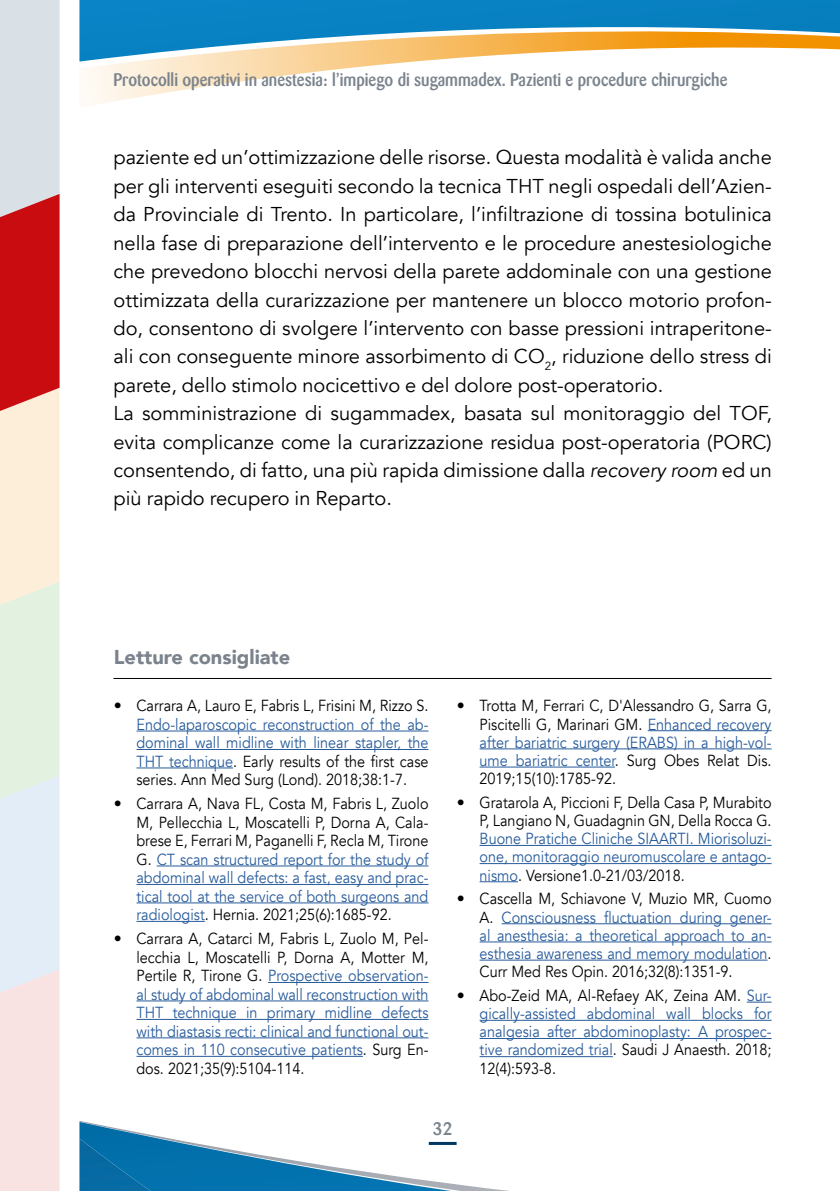
<style>
.page{position:relative;width:840px;height:1191px;background:#fff}
.page>*{position:absolute;margin:0;border:0;box-sizing:border-box;transform-origin:0 0}
.t1{font:20px/28.4px "Avenir";color:#000}
.t2{font:900 20px "Avenir";color:#7a838c}
.t3{font:500 18px "Barmeno";color:#7a838c;scale:.9 1}
.t4{font:500 18px "Barmeno";color:#7a838c}
.t5{font:16px/18.2px "Avenir";color:#275b9b;text-align:justify;scale:.9 1}
.t6{font:16px/18.4px "Avenir";color:#000;text-align:justify;scale:.9 1}
.s1{font-style:italic}
.s2{font-weight:800}
.s3{color:#275b9b}
.s4{font-weight:800;color:#000}
.s5{color:#000}
</style>
<div class="page">
<svg style="left:79px;top:1121px;width:430px;height:70px"></svg>
<img style="left:79px;top:1138px;width:96px;height:53px">
<hr style="left:428px;top:1142px;width:28px;height:3px;background:#003761">
<svg style="left:84px;top:62px;width:324px;height:43px"></svg>
<svg style="left:79px;top:0;width:760px;height:62px"></svg>
<hr style="left:136px;top:730px;width:292px;height:1px;background:#275b9b">
<hr style="left:136px;top:749px;width:292px;height:1px;background:#275b9b">
<hr style="left:136px;top:767px;width:97px;height:1px;background:#275b9b">
<hr style="left:156px;top:865px;width:272px;height:1px;background:#275b9b">
<hr style="left:136px;top:884px;width:292px;height:1px;background:#275b9b">
<hr style="left:136px;top:902px;width:292px;height:1px;background:#275b9b">
<hr style="left:136px;top:921px;width:69px;height:1px;background:#275b9b">
<hr style="left:268px;top:982px;width:160px;height:1px;background:#275b9b">
<hr style="left:136px;top:1000px;width:292px;height:1px;background:#275b9b">
<hr style="left:136px;top:1019px;width:292px;height:1px;background:#275b9b">
<hr style="left:136px;top:1037px;width:292px;height:1px;background:#275b9b">
<hr style="left:136px;top:1056px;width:227px;height:1px;background:#275b9b">
<hr style="left:647px;top:730px;width:124px;height:1px;background:#275b9b">
<hr style="left:479px;top:748px;width:292px;height:1px;background:#275b9b">
<hr style="left:479px;top:766px;width:135px;height:1px;background:#275b9b">
<hr style="left:479px;top:845px;width:292px;height:1px;background:#275b9b">
<hr style="left:479px;top:863px;width:292px;height:1px;background:#275b9b">
<hr style="left:479px;top:881px;width:38px;height:1px;background:#275b9b">
<hr style="left:501px;top:923px;width:270px;height:1px;background:#275b9b">
<hr style="left:479px;top:941px;width:292px;height:1px;background:#275b9b">
<hr style="left:479px;top:959px;width:288px;height:1px;background:#275b9b">
<svg style="left:746px;top:1001px;width:25px;height:1px"></svg>
<hr style="left:479px;top:1020px;width:292px;height:1px;background:#275b9b">
<hr style="left:479px;top:1038px;width:292px;height:1px;background:#275b9b">
<hr style="left:479px;top:1056px;width:133px;height:1px;background:#275b9b">
<hr style="left:113px;top:678px;width:658px;height:1px;background:#000">
<svg style="left:0;top:0;width:60px;height:1191px;background:#e4c5c2"></svg>
<p class="t3" style="left:113px;top:69px;width:683px">Protocolli operativi in anestesia: l’impiego di sugammadex. Pazienti e procedure chirurgiche</p>
<p class="t1" style="left:113px;top:144px;width:659px">paziente ed un’ottimizzazione delle risorse. Questa modalità è valida anche per gli interventi eseguiti secondo la tecnica THT negli ospedali dell’Azien&shy;da Provinciale di Trento. In particolare, l’infiltrazione di tossina botulinica nella fase di preparazione dell’intervento e le procedure anestesiologiche che prevedono blocchi nervosi della parete addominale con una gestione ottimizzata della curarizzazione per mantenere un blocco motorio profon&shy;do, consentono di svolgere l’intervento con basse pressioni intraperitone&shy;ali con conseguente minore assorbimento di CO<sub>2</sub>, riduzione dello stress di parete, dello stimolo nocicettivo e del dolore post-operatorio.<br>La somministrazione di sugammadex, basata sul monitoraggio del TOF, evita complicanze come la curarizzazione residua post-operatoria (PORC) consentendo, di fatto, una più rapida dimissione dalla <span class="s1">recovery room</span> ed un più rapido recupero in Reparto.</p>
<p class="t2" style="left:114px;top:640px;width:178px">Letture consigliate</p>
<p class="t6" style="left:136px;top:697px;width:326px;text-indent:-23px"><span class="s2">•</span> Carrara A, Lauro E, Fabris L, Frisini M, Rizzo S.<br><span class="s3">Endo-laparoscopic reconstruction of the ab&shy;dominal wall midline with linear stapler, the THT technique</span>. Early results of the first case series. Ann Med Surg (Lond). 2018;38:1-7.</p>
<p class="t6" style="left:136px;top:795px;width:326px;text-indent:-23px"><span class="s2">•</span> Carrara A, Nava FL, Costa M, Fabris L, Zuolo M, Pellecchia L, Moscatelli P, Dorna A, Cala&shy;brese E, Ferrari M, Paganelli F, Recla M, Tirone G. <span class="s3">CT scan structured report for the study of abdominal wall defects: a fast, easy and prac&shy;tical tool at the service of both surgeons and radiologist</span>. Hernia. 2021;25(6):1685-92.</p>
<p class="t5" style="left:136px;top:930px;width:326px;text-indent:-23px"><span class="s4">•</span> <span class="s5">Carrara A, Catarci M, Fabris L, Zuolo M, Pel&shy;lecchia L, Moscatelli P, Dorna A, Motter M, Pertile R, Tirone G.</span> Prospective observation&shy;al study of abdominal wall reconstruction with THT technique in primary midline defects with diastasis recti: clinical and functional out&shy;comes in 110 consecutive patients<span class="s5">. Surg En&shy;dos. 2021;35(9):5104-114.</span></p>
<p class="t6" style="left:479px;top:697px;width:326px;text-indent:-23px"><span class="s2">•</span> Trotta M, Ferrari C, D'Alessandro G, Sarra G, Piscitelli G, Marinari GM. <span class="s3">Enhanced recovery after bariatric surgery (ERABS) in a high-vol&shy;ume bariatric center</span>. Surg Obes Relat Dis.<br>2019;15(10):1785-92.</p>
<p class="t6" style="left:456px;top:793px;width:351px;text-align:right"><span class="s2">•</span> Gratarola A, Piccioni F, Della Casa P, Murabito<br>P, Langiano N, Guadagnin GN, Della Rocca G.</p>
<p class="t5" style="left:479px;top:830px;width:326px">Buone Pratiche Cliniche SIAARTI. Miorisoluzi&shy;one, monitoraggio neuromuscolare e antago&shy;nismo<span class="s5">. Versione1.0-21/03/2018.</span></p>
<p class="t5" style="left:479px;top:890px;width:326px;text-indent:-23px"><span class="s4">•</span> <span class="s5">Cascella M, Schiavone V, Muzio MR, Cuomo A.</span> Consciousness fluctuation during gener&shy;al anesthesia: a theoretical approach to an&shy;esthesia awareness and memory modulation<span class="s5">.<br>Curr Med Res Opin. 2016;32(8):1351-9.</span></p>
<p class="t5" style="left:479px;top:986px;width:326px;text-indent:-23px"><span class="s4">•</span> <span class="s5">Abo-Zeid MA, Al-Refaey AK, Zeina AM.</span> Sur&shy;gically-assisted abdominal wall blocks for analgesia after abdominoplasty: A prospec&shy;tive randomized trial<span class="s5">. Saudi J Anaesth. 2018; 12(4):593-8.</span></p>
<p class="t4" style="left:432px;top:1118px;width:21px">32</p>
</div>
